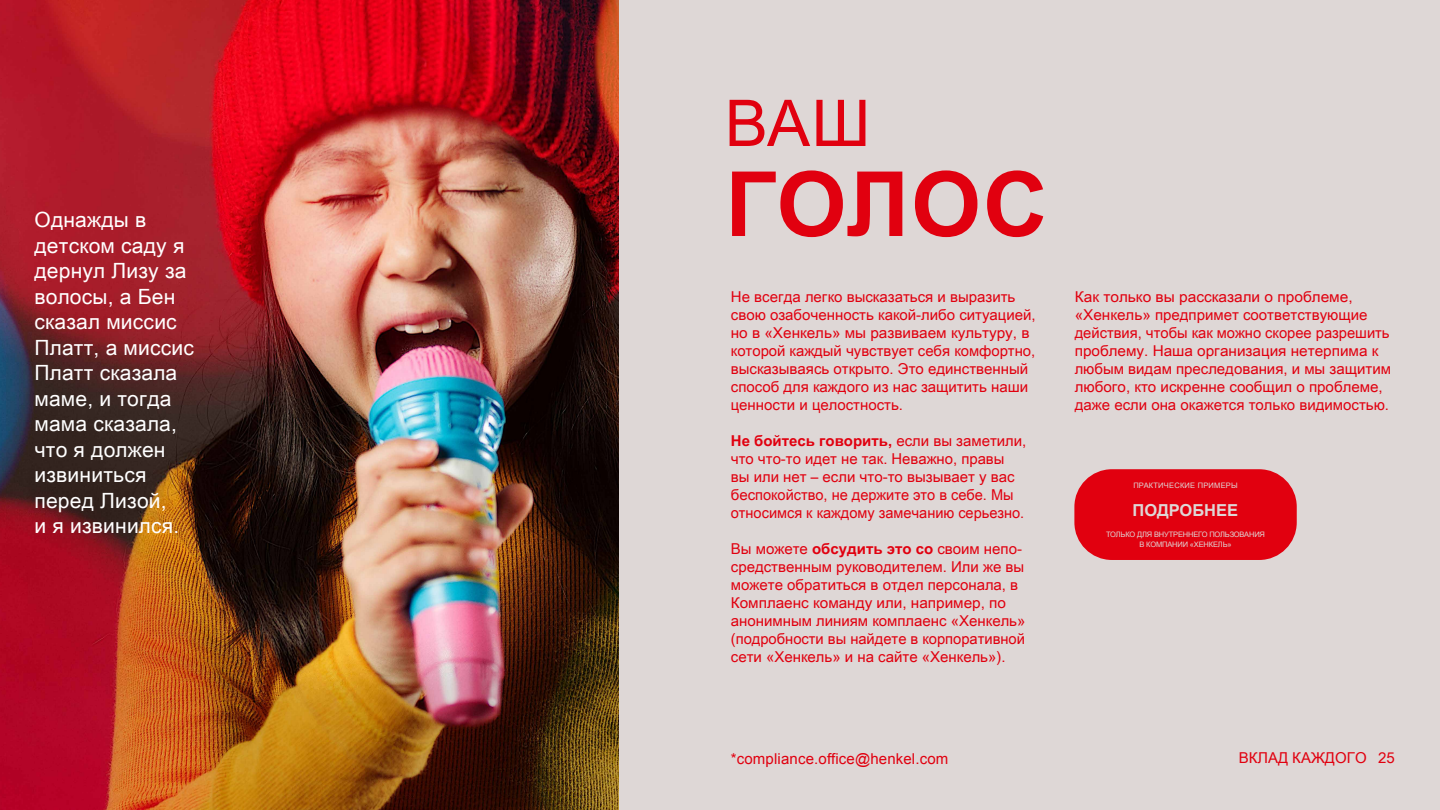
<style>
.page{position:relative;width:1440px;height:810px;background:#ded7d6}
.page>*{position:absolute;margin:0;border:0;box-sizing:border-box;transform-origin:0 0}
.t1{font:700 90px "Arial";letter-spacing:.015em;color:#e1000f}
.t2{font:64.5px "Arial";color:#e1000f}
.t3{font:21px/25.5px "Arial Unicode MS";letter-spacing:.01em;color:#fff}
.t4{font:700 16.5px "Arial";color:#ded7d6}
.t5{font:15px/18px "Arial Unicode MS";color:#e1000f}
.t6{font:15px "Arial";letter-spacing:.01em;color:#e1000f}
.t7{font:7.5px/10.5px "Arial";letter-spacing:-.02em;color:#ded7d6;text-align:center}
.t8{font:7.5px "Arial";letter-spacing:.03em;color:#ded7d6}
.s1{font-weight:700}
</style>
<div class="page">
<img style="left:0;top:0;width:619px;height:810px">
<div style="left:1074px;top:469px;width:223px;height:91px;background:#e1000f;border-radius:38px"></div>
<h3 class="t3" style="left:34px;top:207px;width:161px">Однажды в детском саду я дернул Лизу за волосы, а Бен сказал миссис<br>Платт, а миссис<br>Платт сказала маме, и тогда мама сказала, что я должен извиниться перед Лизой,<br>и я извинился.</h3>
<h2 class="t2" style="left:725px;top:81px;width:147px">ВАШ</h2>
<h1 class="t1" style="left:725px;top:145px;width:324px">ГОЛОС</h1>
<p class="t5" style="left:731px;top:287px;width:306px">Не всегда легко высказаться и выразить свою озабоченность какой-либо ситуацией, но в «Хенкель» мы развиваем культуру, в которой каждый чувствует себя комфортно, высказываясь открыто. Это единственный способ для каждого из нас защитить наши ценности и целостность.</p>
<p class="t5" style="left:731px;top:431px;width:297px"><span class="s1">Не бойтесь говорить,</span> если вы заметили, что что-то идет не так. Неважно, правы вы или нет – если что-то вызывает у вас беспокойство, не держите это в себе. Мы относимся к каждому замечанию серьезно.</p>
<p class="t5" style="left:731px;top:539px;width:296px">Вы можете <span class="s1">обсудить это со</span> своим непо&shy;средственным руководителем. Или же вы можете обратиться в отдел персонала, в Комплаенс команду или, например, по анонимным линиям комплаенс «Хенкель» (подробности вы найдете в корпоративной сети «Хенкель» и на сайте «Хенкель»).</p>
<p class="t5" style="left:1075px;top:287px;width:318px">Как только вы рассказали о проблеме, «Хенкель» предпримет соответствующие действия, чтобы как можно скорее разрешить проблему. Наша организация нетерпима к любым видам преследования, и мы защитим любого, кто искренне сообщил о проблеме, даже если она окажется только видимостью.</p>
<p class="t8" style="left:1133px;top:480px;width:106px">ПРАКТИЧЕСКИЕ ПРИМЕРЫ</p>
<p class="t4" style="left:1133px;top:499px;width:107px">ПОДРОБНЕЕ</p>
<p class="t7" style="left:1106px;top:529px;width:160px">ТОЛЬКО ДЛЯ ВНУТРЕННЕГО ПОЛЬЗОВАНИЯ<br>В КОМПАНИИ «ХЕНКЕЛЬ»</p>
<p class="t6" style="left:731px;top:749px;width:219px">*compliance.office@henkel.com</p>
<p class="t5" style="left:1239px;top:748px;width:158px">ВКЛАД КАЖДОГО 25</p>
</div>
